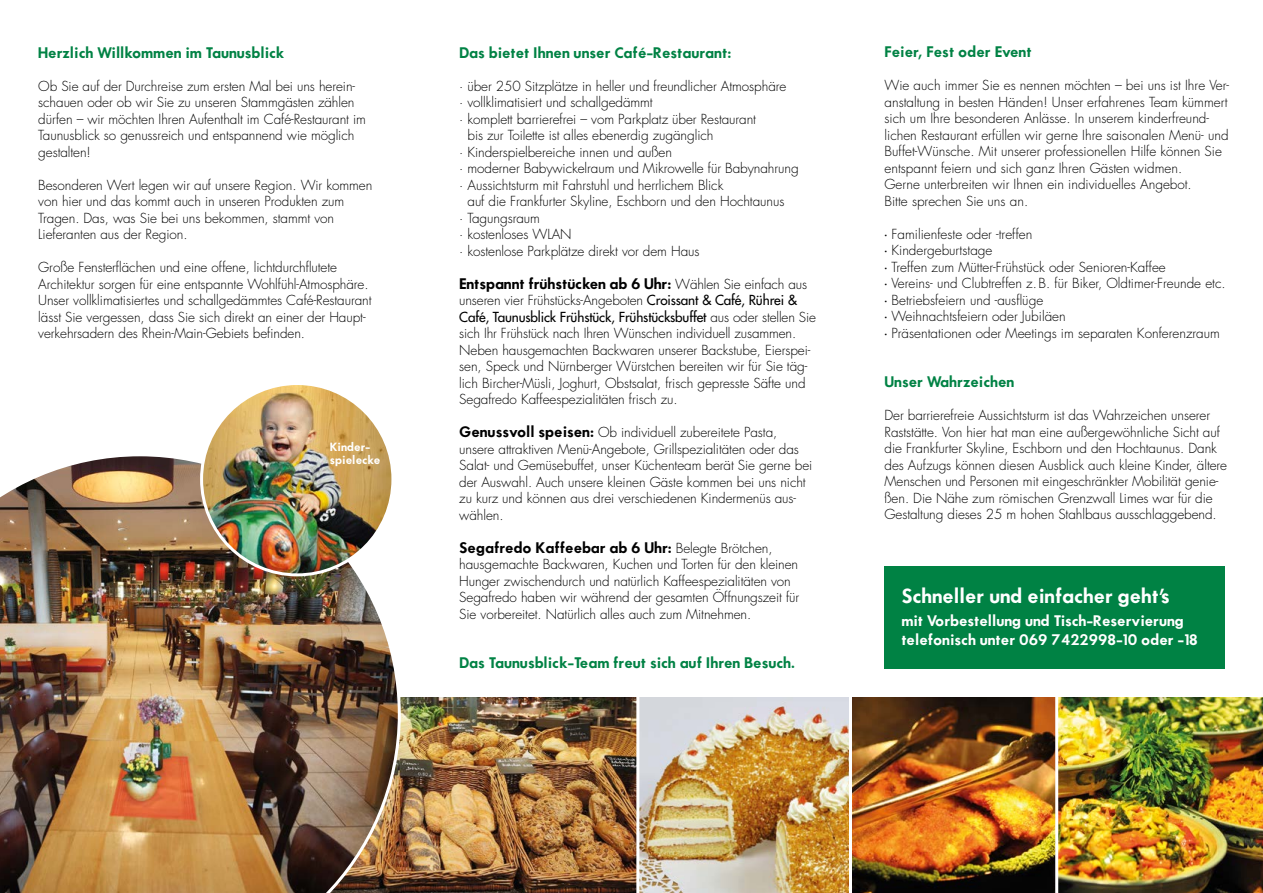
<style>
.page{position:relative;width:1263px;height:893px;background:#fff}
.page>*{position:absolute;margin:0;border:0;box-sizing:border-box;transform-origin:0 0}
.t1{font:600 18px "Futura";letter-spacing:-.005em;color:#fff}
.t2{font:300 13.5px/16.5px "Futura";letter-spacing:-.005em;color:#000}
.t3{font:600 13.5px "Futura";letter-spacing:-.005em;color:#008244}
.t4{font:600 13.5px/19.5px "Futura";letter-spacing:-.005em;color:#fff}
.t5{font:600 10.5px/12.6px "Futura";color:#fff}
.s1{font-weight:600}
.s2{font-weight:400}
.s3{font-family:"Myriad Pro";font-weight:400}
</style>
<div class="page">
<img style="left:401px;top:697px;width:654px;height:196px">
<img style="left:1058px;top:697px;width:205px;height:196px">
<img style="left:0;top:456px;width:401px;height:437px">
<img style="left:202px;top:383px;width:191px;height:192px;border-radius:96px">
<hr style="left:849px;top:672px;width:3px;height:221px;background:#fff">
<hr style="left:636px;top:672px;width:3px;height:221px;background:#fff">
<div style="left:884px;top:566px;width:341px;height:102px;background:#008244"></div>
<p class="t3" style="left:38px;top:43px;width:248px">Herzlich Willkommen im Taunusblick</p>
<p class="t2" style="left:38px;top:78px;width:329px">Ob Sie auf der Durchreise zum ersten Mal bei uns herein&shy;schauen oder ob wir Sie zu unseren Stammgästen zählen dürfen – wir möchten Ihren Aufenthalt im Café-Restaurant im Taunusblick so genussreich und entspannend wie möglich gestalten!</p>
<p class="t2" style="left:38px;top:177px;width:336px">Besonderen Wert legen wir auf unsere Region. Wir kommen von hier und das kommt auch in unseren Produkten zum Tragen. Das, was Sie bei uns bekommen, stammt von Lieferanten aus der Region.</p>
<p class="t2" style="left:38px;top:259px;width:335px">Große Fensterflächen und eine offene, lichtdurchflutete Architektur sorgen für eine entspannte Wohlfühl-Atmosphäre.<br>Unser vollklimatisiertes und schallgedämmtes Café-Restaurant lässt Sie vergessen, dass Sie sich direkt an einer der Haupt&shy;verkehrsadern des Rhein-Main-Gebiets befinden.</p>
<p class="t5" style="left:330px;top:441px;width:52px">Kinder&shy;spielecke</p>
<p class="t3" style="left:459px;top:43px;width:273px">Das bietet Ihnen unser Café-Restaurant:</p>
<p class="t2" style="left:459px;top:78px;width:329px">· über 250 Sitzplätze in heller und freundlicher Atmosphäre</p>
<p class="t2" style="left:459px;top:94px;width:195px">· vollklimatisiert und schallgedämmt</p>
<p class="t2" style="left:459px;top:111px;width:298px">· komplett barrierefrei – vom Parkplatz über Restaurant</p>
<p class="t2" style="left:467px;top:127px;width:247px">bis zur Toilette ist alles ebenerdig zugänglich</p>
<p class="t2" style="left:459px;top:144px;width:214px">· Kinderspielbereiche innen und außen</p>
<p class="t2" style="left:459px;top:160px;width:341px">· moderner Babywickelraum und Mikrowelle für Babynahrung</p>
<p class="t2" style="left:459px;top:177px;width:266px">· Aussichtsturm mit Fahrstuhl und herrlichem Blick</p>
<p class="t2" style="left:467px;top:193px;width:318px">auf die Frankfurter Skyline, Eschborn und den Hochtaunus</p>
<p class="t2" style="left:459px;top:210px;width:82px">· Tagungsraum</p>
<p class="t2" style="left:459px;top:226px;width:114px">· kostenloses WLAN</p>
<p class="t2" style="left:459px;top:243px;width:242px">· kostenlose Parkplätze direkt vor dem Haus</p>
<p class="t2" style="left:459px;top:276px;width:358px"><span class="s1">Entspannt frühstücken ab 6 Uhr:</span> Wählen Sie einfach aus unseren vier Frühstücks-Angeboten <span class="s2">Croissant &amp; Café, Rührei &amp; Café, Taunusblick Frühstück, Frühstücksbuffet</span> aus oder stellen Sie sich Ihr Frühstück nach Ihren Wünschen individuell zusammen.<br>Neben hausgemachten Backwaren unserer Backstube, Eierspei&shy;sen, Speck und Nürnberger Würstchen bereiten wir für Sie täg&shy;lich Bircher-Müsli, Joghurt, Obstsalat, frisch gepresste Säfte und Segafredo Kaffeespezialitäten frisch zu.</p>
<p class="t2" style="left:459px;top:424px;width:355px"><span class="s1">Genussvoll speisen:</span> Ob individuell zubereitete Pasta, unsere attraktiven Menü-Angebote, Grillspezialitäten oder das Salat- und Gemüsebuffet, unser Küchenteam berät Sie gerne bei der Auswahl. Auch unsere kleinen Gäste kommen bei uns nicht zu kurz und können aus drei verschiedenen Kindermenüs aus&shy;wählen.</p>
<p class="t2" style="left:459px;top:540px;width:341px"><span class="s1">Segafredo Kaffeebar ab 6 Uhr:</span> Belegte Brötchen, hausgemachte Backwaren, Kuchen und Torten für den kleinen Hunger zwischendurch und natürlich Kaffeespezialitäten von Segafredo haben wir während der gesamten Öffnungszeit für Sie vorbereitet. Natürlich alles auch zum Mitnehmen.</p>
<p class="t3" style="left:459px;top:653px;width:337px">Das Taunusblick-Team freut sich auf Ihren Besuch.</p>
<p class="t3" style="left:884px;top:43px;width:149px">Feier, Fest oder Event</p>
<p class="t2" style="left:884px;top:77px;width:346px">Wie auch immer Sie es nennen möchten – bei uns ist Ihre Ver&shy;anstaltung in besten Händen! Unser erfahrenes Team kümmert sich um Ihre besonderen Anlässe. In unserem kinderfreund&shy;lichen Restaurant erfüllen wir gerne Ihre saisonalen Menü- und Buffet-Wünsche. Mit unserer professionellen Hilfe können Sie entspannt feiern und sich ganz Ihren Gästen widmen.<br>Gerne unterbreiten wir Ihnen ein individuelles Angebot.<br>Bitte sprechen Sie uns an.</p>
<p class="t2" style="left:884px;top:226px;width:343px"><span class="s3">·</span> Familienfeste oder -treffen<br><span class="s3">·</span> Kindergeburtstage<br><span class="s3">·</span> Treffen zum Mütter-Frühstück oder Senioren-Kaffee<br><span class="s3">·</span> Vereins- und Clubtreffen z.B. für Biker, Oldtimer-Freunde etc. <span class="s3">·</span> Betriebsfeiern und -ausflüge<br><span class="s3">·</span> Weihnachtsfeiern oder Jubiläen<br><span class="s3">·</span> Präsentationen oder Meetings im separaten Konferenzraum</p>
<p class="t3" style="left:884px;top:373px;width:131px">Unser Wahrzeichen</p>
<p class="t2" style="left:884px;top:407px;width:344px">Der barrierefreie Aussichtsturm ist das Wahrzeichen unserer Raststätte. Von hier hat man eine außergewöhnliche Sicht auf die Frankfurter Skyline, Eschborn und den Hochtaunus. Dank des Aufzugs können diesen Ausblick auch kleine Kinder, ältere Menschen und Personen mit eingeschränkter Mobilität genie&shy;ßen. Die Nähe zum römischen Grenzwall Limes war für die Gestaltung dieses 25 m hohen Stahlbaus ausschlaggebend.</p>
<h1 class="t1" style="left:901px;top:583px;width:270px">Schneller und einfacher geht’s</h1>
<p class="t4" style="left:901px;top:610px;width:298px">mit Vorbestellung und Tisch-Reservierung telefonisch unter 069 7422998-10 oder -18</p>
</div>
